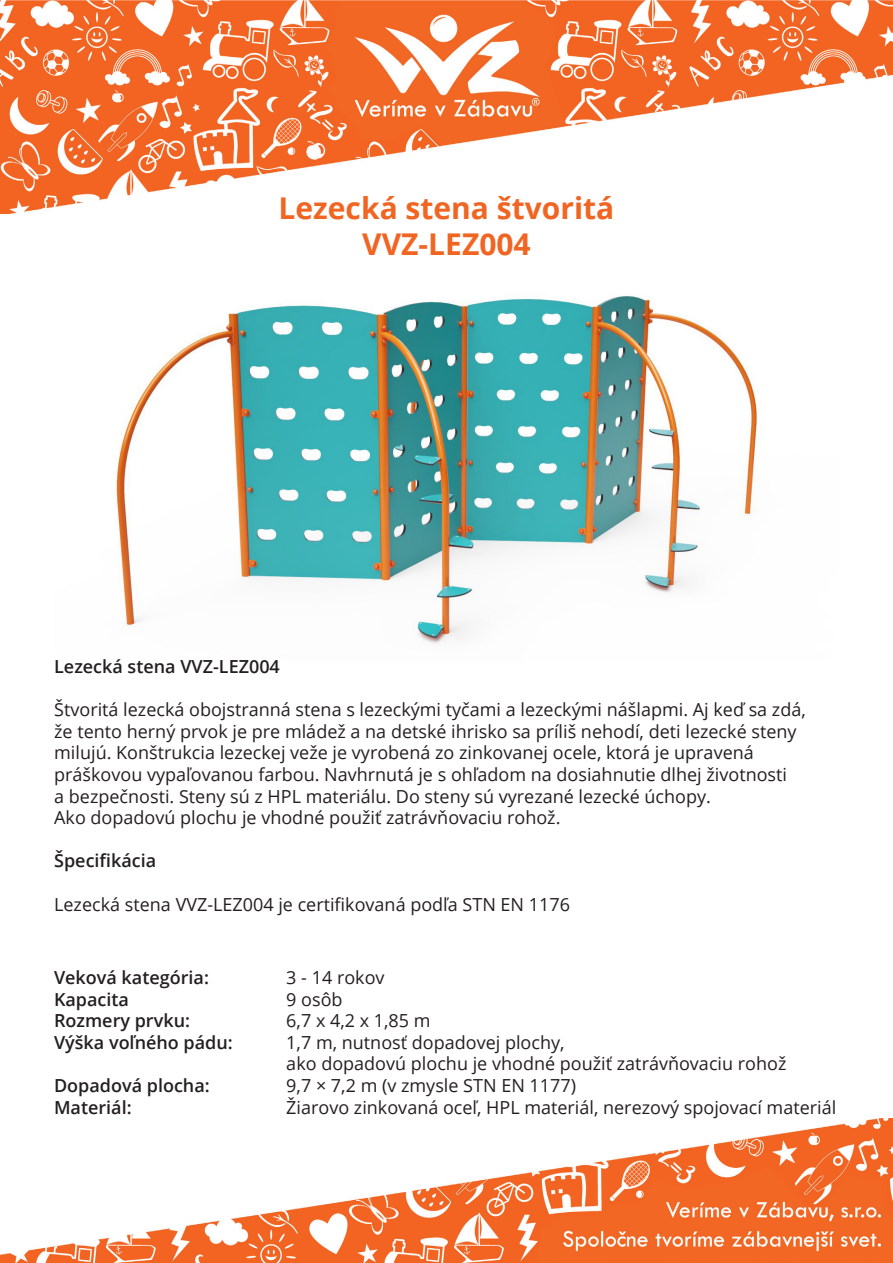
<style>
.page{position:relative;width:893px;height:1263px;background:#fff}
.page>*{position:absolute;margin:0;border:0;box-sizing:border-box;transform-origin:0 0}
.Veľký_Nádpis_-_Oranž{font:700 30px "Open Sans";color:#f16523}
.Text_čierna_12pt{font:18px/21.6px "Open Sans";color:#231f20}
.Malý_nádpis_-_čierna{font:600 18px "Open Sans";color:#231f20}
</style>
<div class="page">
<img style="left:0;top:0;width:893px;height:214px">
<img style="left:0;top:1118px;width:893px;height:145px">
<img style="left:116px;top:296px;width:643px;height:348px">
<p class="Veľký_Nádpis_-_Oranž" style="left:279px;top:187px;width:337px">Lezecká stena štvoritá</p>
<p class="Veľký_Nádpis_-_Oranž" style="left:362px;top:223px;width:170px">VVZ-LEZ004</p>
<p class="Malý_nádpis_-_čierna" style="left:54px;top:654px;width:227px">Lezecká stena VVZ-LEZ004</p>
<p class="Text_čierna_12pt" style="left:54px;top:698px;width:753px">Štvoritá lezecká obojstranná stena s lezeckými tyčami a lezeckými nášlapmi. Aj keď sa zdá,</p>
<p class="Text_čierna_12pt" style="left:54px;top:720px;width:744px">že tento herný prvok je pre mládež a na detské ihrisko sa príliš nehodí, deti lezecké steny</p>
<p class="Text_čierna_12pt" style="left:54px;top:741px;width:734px">milujú. Konštrukcia lezeckej veže je vyrobená zo zinkovanej ocele, ktorá je upravená práškovou vypaľovanou farbou. Navhrnutá je s ohľadom na dosiahnutie dlhej životnosti</p>
<p class="Text_čierna_12pt" style="left:54px;top:785px;width:658px">a bezpečnosti. Steny sú z HPL materiálu. Do steny sú vyrezané lezecké úchopy.</p>
<p class="Text_čierna_12pt" style="left:54px;top:806px;width:508px">Ako dopadovú plochu je vhodné použiť zatrávňovaciu rohož.</p>
<p class="Malý_nádpis_-_čierna" style="left:54px;top:848px;width:104px">Špecifikácia</p>
<p class="Text_čierna_12pt" style="left:54px;top:893px;width:517px">Lezecká stena VVZ-LEZ004 je certifikovaná podľa STN EN 1176</p>
<p class="Malý_nádpis_-_čierna" style="left:54px;top:965px;width:156px">Veková kategória:</p>
<p class="Malý_nádpis_-_čierna" style="left:54px;top:987px;width:77px">Kapacita</p>
<p class="Malý_nádpis_-_čierna" style="left:54px;top:1008px;width:138px">Rozmery prvku:</p>
<p class="Malý_nádpis_-_čierna" style="left:54px;top:1030px;width:180px">Výška voľného pádu:</p>
<p class="Malý_nádpis_-_čierna" style="left:54px;top:1073px;width:157px">Dopadová plocha:</p>
<p class="Malý_nádpis_-_čierna" style="left:54px;top:1095px;width:79px">Materiál:</p>
<p class="Text_čierna_12pt" style="left:286px;top:966px;width:100px">3 - 14 rokov</p>
<p class="Text_čierna_12pt" style="left:286px;top:988px;width:58px">9 osôb</p>
<p class="Text_čierna_12pt" style="left:286px;top:1009px;width:146px">6,7 x 4,2 x 1,85 m</p>
<p class="Text_čierna_12pt" style="left:286px;top:1031px;width:280px">1,7 m, nutnosť dopadovej plochy,</p>
<p class="Text_čierna_12pt" style="left:286px;top:1053px;width:502px">ako dopadovú plochu je vhodné použiť zatrávňovaciu rohož</p>
<p class="Text_čierna_12pt" style="left:286px;top:1074px;width:291px">9,7 × 7,2 m (v zmysle STN EN 1177)</p>
<p class="Text_čierna_12pt" style="left:286px;top:1096px;width:551px">Žiarovo zinkovaná oceľ, HPL materiál, nerezový spojovací materiál</p>
</div>
